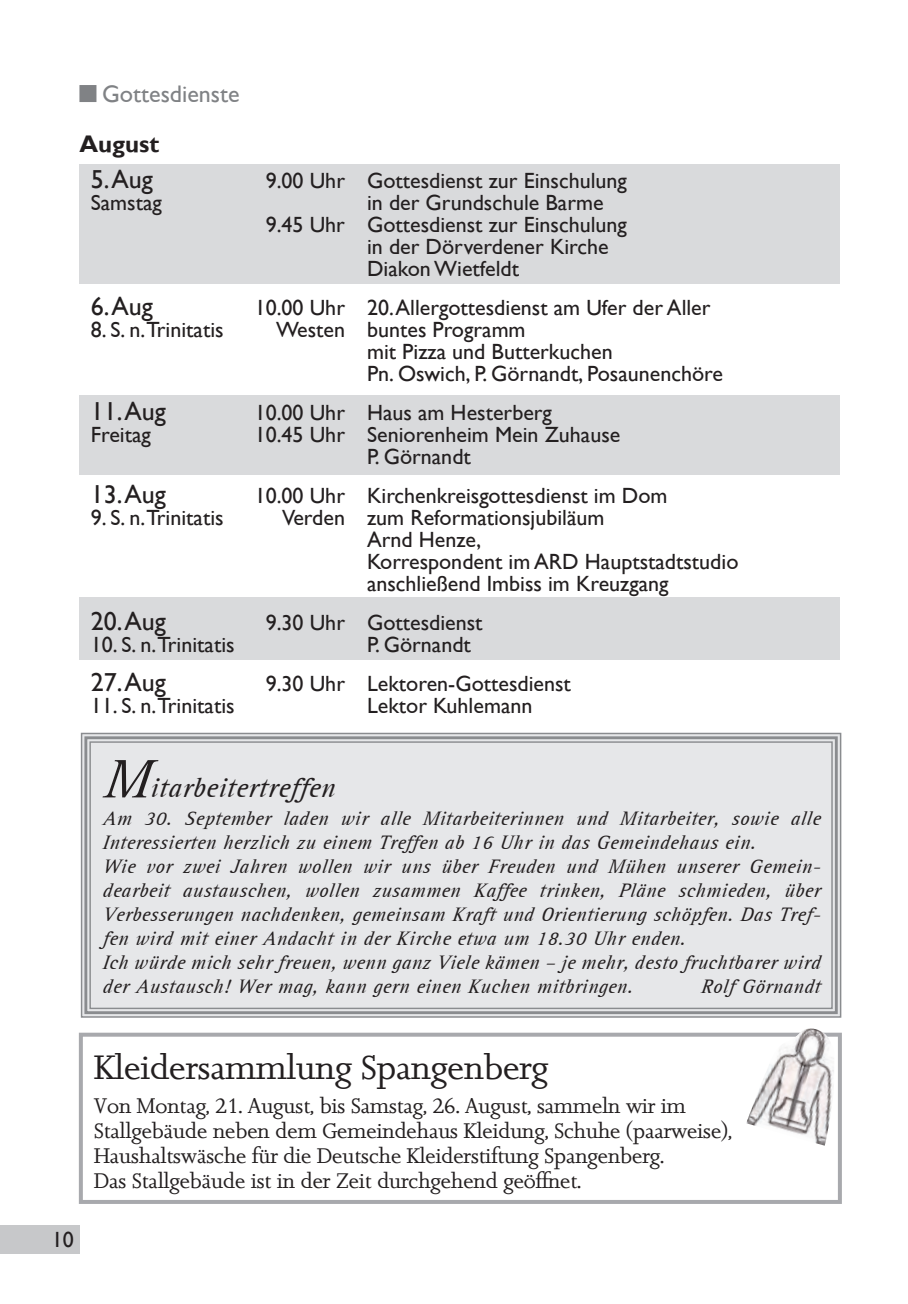
<style>
.page{position:relative;width:908px;height:1304px;background:#fff}
.page>*{position:absolute;margin:0;border:0;box-sizing:border-box;transform-origin:0 0}
.t1{font:32px "Jessica";color:#231f20}
.t2{font:italic 28px "AT Rotis Serif";letter-spacing:.02em;color:#231f20}
.t3{font:26px "Gill Sans";color:#231f20}
.t4{font:24px "Gill Sans";color:#808285}
.t5{font:700 24px "Gill Sans";color:#231f20}
.t6{font:22px/22px "Gill Sans";color:#231f20}
.t7{font:italic 20px/24px "AT Rotis Serif";letter-spacing:.02em;color:#231f20}
.t8{font:20px/25px "Jessica";color:#231f20}
.s1{font-size:56px}
</style>
<div class="page">
<div style="left:0;top:1225px;width:79px;height:29px;background:#c7c8ca"></div>
<div style="left:79px;top:164px;width:760px;height:119px;background:#d9dadc"></div>
<div style="left:79px;top:85px;width:17px;height:17px;background:#808285;border:2px solid #808285"></div>
<div style="left:79px;top:395px;width:760px;height:80px;background:#d9dadc"></div>
<div style="left:79px;top:597px;width:760px;height:63px;background:#d9dadc"></div>
<div style="left:80px;top:732px;width:761px;height:286px;background:#e6e7e9"></div>
<div style="left:84px;top:736px;width:753px;height:278px;border:3px solid #8a8c8f"></div>
<div style="left:89px;top:741px;width:743px;height:268px;border:1px solid #8a8c8f"></div>
<svg style="left:79px;top:1033px;width:762px;height:171px"></svg>
<svg style="left:834px;top:1032px;width:1px;height:114px"></svg>
<img style="left:746px;top:1028px;width:88px;height:118px">
<p class="t4" style="left:102px;top:80px;width:139px">Gottesdienste</p>
<p class="t5" style="left:79px;top:130px;width:81px">August</p>
<p class="t3" style="left:91px;top:164px;width:64px">5. Aug</p>
<p class="t6" style="left:265px;top:169px;width:362px">9.00 Uhr Gottesdienst zur einschulung</p>
<p class="t6" style="left:91px;top:191px;width:73px">Samstag</p>
<p class="t6" style="left:367px;top:191px;width:238px">in der Grundschule barme</p>
<p class="t6" style="left:265px;top:213px;width:362px">9.45 Uhr Gottesdienst zur einschulung</p>
<p class="t6" style="left:367px;top:235px;width:243px">in der dörverdener Kirche</p>
<p class="t6" style="left:367px;top:257px;width:153px">diakon Wietfeldt</p>
<p class="t3" style="left:91px;top:291px;width:64px">6. Aug</p>
<p class="t6" style="left:254px;top:296px;width:457px">10.00 Uhr 20. Allergottesdienst am Ufer der Aller</p>
<p class="t6" style="left:91px;top:318px;width:134px">8. S. n.trinitatis</p>
<p class="t6" style="left:367px;top:318px;width:357px;text-indent:-91px">Westen buntes Programm<br>mit Pizza und butterkuchen<br>Pn. oswich, P. Görnandt, Posaunenchöre</p>
<p class="t3" style="left:91px;top:396px;width:77px">11. Aug</p>
<p class="t6" style="left:254px;top:401px;width:298px">10.00 Uhr haus am hesterberg</p>
<p class="t6" style="left:91px;top:423px;width:62px">freitag</p>
<p class="t6" style="left:367px;top:423px;width:255px;text-indent:-112px">10.45 Uhr Seniorenheim mein Zuhause<br>P. Görnandt</p>
<p class="t3" style="left:91px;top:479px;width:77px">13. Aug</p>
<p class="t6" style="left:254px;top:484px;width:414px">10.00 Uhr Kirchenkreisgottesdienst im dom</p>
<p class="t6" style="left:91px;top:506px;width:134px">9. S. n.trinitatis</p>
<p class="t6" style="left:367px;top:506px;width:373px;text-indent:-85px">verden zum reformationsjubiläum<br>Arnd henze,<br>Korrespondent im Ard hauptstadtstudio anschließend imbiss im Kreuzgang</p>
<p class="t3" style="left:91px;top:606px;width:77px">20. Aug</p>
<p class="t6" style="left:265px;top:611px;width:218px">9.30 Uhr Gottesdienst</p>
<p class="t6" style="left:91px;top:633px;width:145px">10. S. n.trinitatis</p>
<p class="t6" style="left:367px;top:633px;width:105px">P. Görnandt</p>
<p class="t3" style="left:91px;top:667px;width:77px">27. Aug</p>
<p class="t6" style="left:265px;top:672px;width:306px">9.30 Uhr Lektoren-Gottesdienst</p>
<p class="t6" style="left:91px;top:694px;width:145px">11. S. n.trinitatis</p>
<p class="t6" style="left:367px;top:694px;width:167px">Lektor Kuhlemann</p>
<p class="t2" style="left:102px;top:772px;width:238px"><span class="s1">M</span>itarbeitertreffen</p>
<p class="t7" style="left:102px;top:807px;width:722px">Am 30. Sep tember laden wir alle Mitarbeiterinnen und Mitarbeiter, sowie alle Interessierten herzlich zu einem Treffen ab 16 Uhr in das Gemeindehaus ein.<br>Wie vor zwei Jahren wollen wir uns über Freuden und Mühen unserer Gemein&shy;dearbeit austauschen, wollen zusammen Kaffee trinken, Pläne schmieden, über Verbesserungen nachdenken, gemeinsam Kraft und Orientierung schöpfen. Das Tref&shy;fen wird mit einer Andacht in der Kirche etwa um 18.30 Uhr enden.<br>Ich würde mich sehr freuen, wenn ganz Viele kämen – je mehr, desto fruchtbarer wird der Austausch! Wer mag, kann gern einen Kuchen mitbringen.</p>
<p class="t7" style="left:700px;top:975px;width:121px">Rolf Görnandt</p>
<p class="t6" style="left:52px;top:1228px;width:23px">10</p>
<h1 class="t1" style="left:94px;top:1048px;width:455px">Kleidersammlung Spangenberg</h1>
<p class="t8" style="left:94px;top:1094px;width:639px">Von Montag, 21. August, bis Samstag, 26. August, sammeln wir im Stallgebäude neben dem Gemeindehaus Kleidung, Schuhe (paarweise), Haushaltswäsche für die Deutsche Kleiderstiftung Spangenberg.<br>Das Stallgebäude ist in der Zeit durchgehend geöffnet.</p>
</div>
